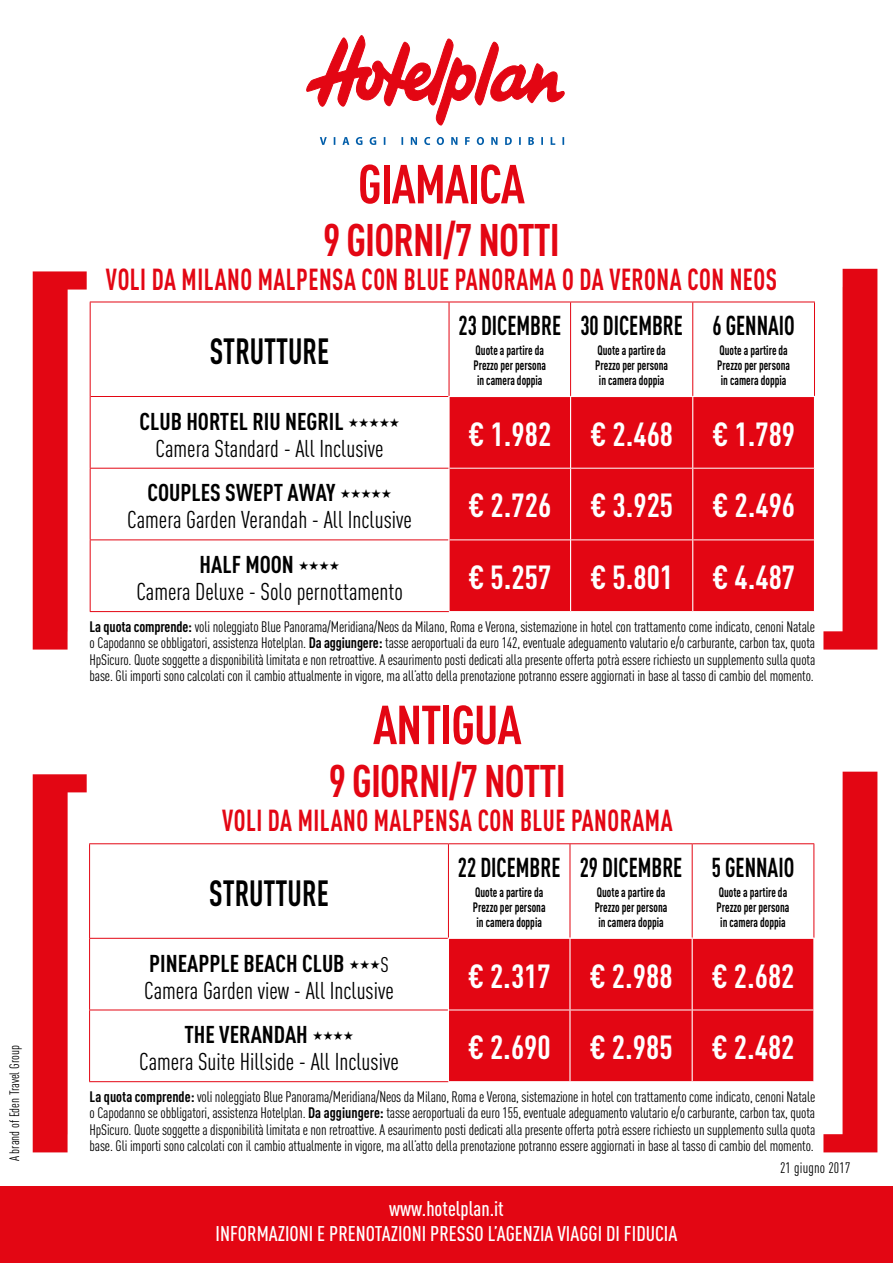
<style>
.page{position:relative;width:893px;height:1263px;background:#fff}
.page>*{position:absolute;margin:0;border:0;box-sizing:border-box;transform-origin:0 0}
.t1{font:700 54px "DIN Cond";letter-spacing:-.02em;color:#e30613;scale:.96 1}
.t2{font:700 45px "DIN Cond";letter-spacing:-.02em;color:#e30613;scale:.96 1}
.t3{font:700 36px "DIN Cond";color:#000;scale:.85 1}
.t4{font:700 33px "DIN Cond";color:#fff}
.t5{font:700 30px "DIN Cond";letter-spacing:.02em;color:#e30613;scale:.85 1}
.t6{font:700 27px "DIN Cond";color:#000;scale:.85 1}
.t7{font:24px/27px "DIN Cond";color:#000;text-align:center}
.t8{font:500 21px/25.2px "DIN Cond";color:#fff;text-align:center}
.t9{font:15px/16.5px "DIN Cond";letter-spacing:-.01em;color:#000;text-align:justify}
.t10{font:15px "DIN Cond";letter-spacing:.01em;color:#000}
.t11{font:700 13.5px/15px "DIN Cond";color:#000;scale:.85 1}
.t12{font:13.5px "DIN Cond";color:#000}
.s1{font-weight:700}
.s2{font-size:21px}
</style>
<div class="page">
<div style="left:0;top:1186px;width:893px;height:77px;background:#e30613"></div>
<svg style="left:307px;top:36px;width:257px;height:89px"></svg>
<svg style="left:320px;top:137px;width:244px;height:8px"></svg>
<svg style="left:33px;top:774px;width:54px;height:378px"></svg>
<svg style="left:823px;top:772px;width:54px;height:380px"></svg>
<svg style="left:33px;top:271px;width:54px;height:378px"></svg>
<svg style="left:823px;top:269px;width:54px;height:380px"></svg>
<svg style="left:571px;top:303px;width:123px;height:93px"></svg>
<div style="left:450px;top:397px;width:364px;height:214px;background:#e30613"></div>
<hr style="left:91px;top:396px;width:357px;height:1px;background:#e30613">
<hr style="left:90px;top:302px;width:359px;height:1px;background:#e30613">
<hr style="left:90px;top:302px;width:1px;height:94px;background:#e30613">
<hr style="left:449px;top:302px;width:122px;height:1px;background:#e30613">
<hr style="left:571px;top:302px;width:122px;height:1px;background:#e30613">
<hr style="left:570px;top:302px;width:1px;height:94px;background:#e30613">
<hr style="left:693px;top:302px;width:122px;height:1px;background:#e30613">
<hr style="left:692px;top:302px;width:1px;height:94px;background:#e30613">
<hr style="left:814px;top:302px;width:1px;height:94px;background:#e30613">
<hr style="left:90px;top:396px;width:1px;height:72px;background:#e30613">
<hr style="left:90px;top:469px;width:1px;height:70px;background:#e30613">
<hr style="left:90px;top:539px;width:358px;height:1px;background:#e30613">
<hr style="left:90px;top:540px;width:1px;height:71px;background:#e30613">
<hr style="left:90px;top:611px;width:359px;height:1px;background:#e30613">
<hr style="left:450px;top:468px;width:120px;height:1px;background:#fff">
<hr style="left:571px;top:468px;width:121px;height:1px;background:#fff">
<hr style="left:693px;top:468px;width:121px;height:1px;background:#fff">
<hr style="left:450px;top:539px;width:120px;height:1px;background:#fff">
<hr style="left:571px;top:539px;width:121px;height:1px;background:#fff">
<hr style="left:693px;top:539px;width:121px;height:1px;background:#fff">
<hr style="left:449px;top:302px;width:1px;height:94px;background:#e30613">
<hr style="left:570px;top:397px;width:1px;height:71px;background:#fff">
<hr style="left:692px;top:397px;width:1px;height:71px;background:#fff">
<hr style="left:570px;top:468px;width:1px;height:72px;background:#fff">
<hr style="left:692px;top:468px;width:1px;height:72px;background:#fff">
<hr style="left:570px;top:540px;width:1px;height:71px;background:#fff">
<hr style="left:692px;top:540px;width:1px;height:71px;background:#fff">
<hr style="left:90px;top:468px;width:358px;height:1px;background:#e30613">
<svg style="left:449px;top:844px;width:364px;height:94px"></svg>
<div style="left:449px;top:939px;width:364px;height:142px;background:#e30613"></div>
<hr style="left:90px;top:938px;width:358px;height:1px;background:#e30613">
<hr style="left:89px;top:843px;width:359px;height:1px;background:#e30613">
<hr style="left:89px;top:844px;width:1px;height:94px;background:#e30613">
<hr style="left:448px;top:843px;width:122px;height:1px;background:#e30613">
<hr style="left:570px;top:843px;width:122px;height:1px;background:#e30613">
<hr style="left:570px;top:844px;width:1px;height:94px;background:#e30613">
<hr style="left:692px;top:843px;width:122px;height:1px;background:#e30613">
<hr style="left:692px;top:844px;width:1px;height:94px;background:#e30613">
<hr style="left:813px;top:844px;width:1px;height:94px;background:#e30613">
<hr style="left:89px;top:938px;width:1px;height:71px;background:#e30613">
<hr style="left:89px;top:1010px;width:1px;height:71px;background:#e30613">
<hr style="left:89px;top:1081px;width:359px;height:1px;background:#e30613">
<hr style="left:449px;top:1009px;width:120px;height:1px;background:#fff">
<hr style="left:571px;top:1009px;width:121px;height:1px;background:#fff">
<hr style="left:693px;top:1009px;width:120px;height:1px;background:#fff">
<hr style="left:448px;top:844px;width:1px;height:94px;background:#e30613">
<hr style="left:569px;top:939px;width:2px;height:71px;background:#fff">
<hr style="left:692px;top:939px;width:1px;height:71px;background:#fff">
<hr style="left:569px;top:1010px;width:2px;height:71px;background:#fff">
<hr style="left:692px;top:1010px;width:1px;height:71px;background:#fff">
<hr style="left:89px;top:1009px;width:359px;height:1px;background:#e30613">
<p class="t12" style="left:7px;top:1161px;width:117px;rotate:-90deg">A brand of Eden Travel Group</p>
<h1 class="t1" style="left:358px;top:151px;width:175px">GIAMAICA</h1>
<h2 class="t2" style="left:323px;top:212px;width:248px">9 GIORNI/7 NOTTI</h2>
<h3 class="t5" style="left:106px;top:261px;width:791px">VOLI DA MILANO MALPENSA CON BLUE PANORAMA O DA VERONA CON NEOS</h3>
<h3 class="t3" style="left:210px;top:329px;width:142px">STRUTTURE</h3>
<h3 class="t6" style="left:458px;top:309px;width:122px">23 DICEMBRE</h3>
<p class="t11" style="left:473px;top:342px;width:87px">Quote a partire da<br>Prezzo per persona in camera doppia</p>
<h3 class="t6" style="left:580px;top:309px;width:122px">30 DICEMBRE</h3>
<p class="t11" style="left:595px;top:342px;width:87px">Quote a partire da<br>Prezzo per persona in camera doppia</p>
<h3 class="t6" style="left:712px;top:309px;width:98px">6 GENNAIO</h3>
<p class="t11" style="left:717px;top:342px;width:87px">Quote a partire da<br>Prezzo per persona in camera doppia</p>
<h3 class="t7" style="left:140px;top:407px;width:262px"><span class="s1">CLUB HORTEL RIU NEGRIL</span> •••••<br>Camera Standard - All Inclusive</h3>
<h3 class="t4" style="left:468px;top:414px;width:328px">€ 1.982 € 2.468 € 1.789</h3>
<h3 class="t7" style="left:127px;top:479px;width:286px"><span class="s1">COUPLES SWEPT AWAY</span> •••••<br>Camera Garden Verandah - All Inclusive</h3>
<h3 class="t4" style="left:468px;top:485px;width:328px">€ 2.726 € 3.925 € 2.496</h3>
<h3 class="t7" style="left:136px;top:551px;width:268px"><span class="s1">HALF MOON</span> ••••<br>Camera Deluxe - Solo pernottamento</h3>
<h3 class="t4" style="left:468px;top:557px;width:328px">€ 5.257 € 5.801 € 4.487</h3>
<p class="t9" style="left:90px;top:618px;width:727px"><span class="s1">La quota comprende:</span> voli noleggiato Blue Panorama/Meridiana/Neos da Milano, Roma e Verona, sistemazione in hotel con trattamento come indicato, cenoni Natale o Capodanno se obbligatori, assistenza Hotelplan. <span class="s1">Da aggiungere:</span> tasse aeroportuali da euro 142, eventuale adeguamento valutario e/o carburante, carbon tax, quota HpSicuro. Quote soggette a disponibilità limitata e non retroattive. A esaurimento posti dedicati alla presente offerta potrà essere richiesto un supplemento sulla quota base. Gli importi sono calcolati con il cambio attualmente in vigore, ma all’atto della prenotazione potranno essere aggiornati in base al tasso di cambio del momento.</p>
<h1 class="t1" style="left:373px;top:692px;width:156px">ANTIGUA</h1>
<h2 class="t2" style="left:329px;top:753px;width:248px">9 GIORNI/7 NOTTI</h2>
<h3 class="t5" style="left:222px;top:802px;width:532px">VOLI DA MILANO MALPENSA CON BLUE PANORAMA</h3>
<h3 class="t3" style="left:209px;top:871px;width:142px">STRUTTURE</h3>
<h3 class="t6" style="left:458px;top:851px;width:122px">22 DICEMBRE</h3>
<p class="t11" style="left:473px;top:884px;width:87px">Quote a partire da<br>Prezzo per persona in camera doppia</p>
<h3 class="t6" style="left:580px;top:851px;width:122px">29 DICEMBRE</h3>
<p class="t11" style="left:595px;top:884px;width:87px">Quote a partire da<br>Prezzo per persona in camera doppia</p>
<h3 class="t6" style="left:712px;top:851px;width:98px">5 GENNAIO</h3>
<p class="t11" style="left:717px;top:884px;width:87px">Quote a partire da<br>Prezzo per persona in camera doppia</p>
<h3 class="t7" style="left:144px;top:949px;width:251px;text-align:left"><span class="s1">PINEAPPLE BEACH CLUB</span> •••<span class="s2">S<br></span>Camera Garden view - All Inclusive</h3>
<h3 class="t4" style="left:468px;top:956px;width:328px">€ 2.317 € 2.988 € 2.682</h3>
<h3 class="t7" style="left:139px;top:1021px;width:261px"><span class="s1">THE VERANDAH</span> ••••<br>Camera Suite Hillside - All Inclusive</h3>
<h3 class="t4" style="left:468px;top:1027px;width:328px">€ 2.690 € 2.985 € 2.482</h3>
<p class="t9" style="left:90px;top:1088px;width:727px"><span class="s1">La quota comprende:</span> voli noleggiato Blue Panorama/Meridiana/Neos da Milano, Roma e Verona, sistemazione in hotel con trattamento come indicato, cenoni Natale o Capodanno se obbligatori, assistenza Hotelplan. <span class="s1">Da aggiungere:</span> tasse aeroportuali da euro 155, eventuale adeguamento valutario e/o carburante, carbon tax, quota HpSicuro. Quote soggette a disponibilità limitata e non retroattive. A esaurimento posti dedicati alla presente offerta potrà essere richiesto un supplemento sulla quota base. Gli importi sono calcolati con il cambio attualmente in vigore, ma all’atto della prenotazione potranno essere aggiornati in base al tasso di cambio del momento.</p>
<h3 class="t8" style="left:216px;top:1195px;width:463px">www.hotelplan.it<br>INFORMAZIONI E PRENOTAZIONI PRESSO L’AGENZIA VIAGGI DI FIDUCIA</h3>
<p class="t10" style="left:780px;top:1159px;width:72px">21 giugno 2017</p>
</div>
